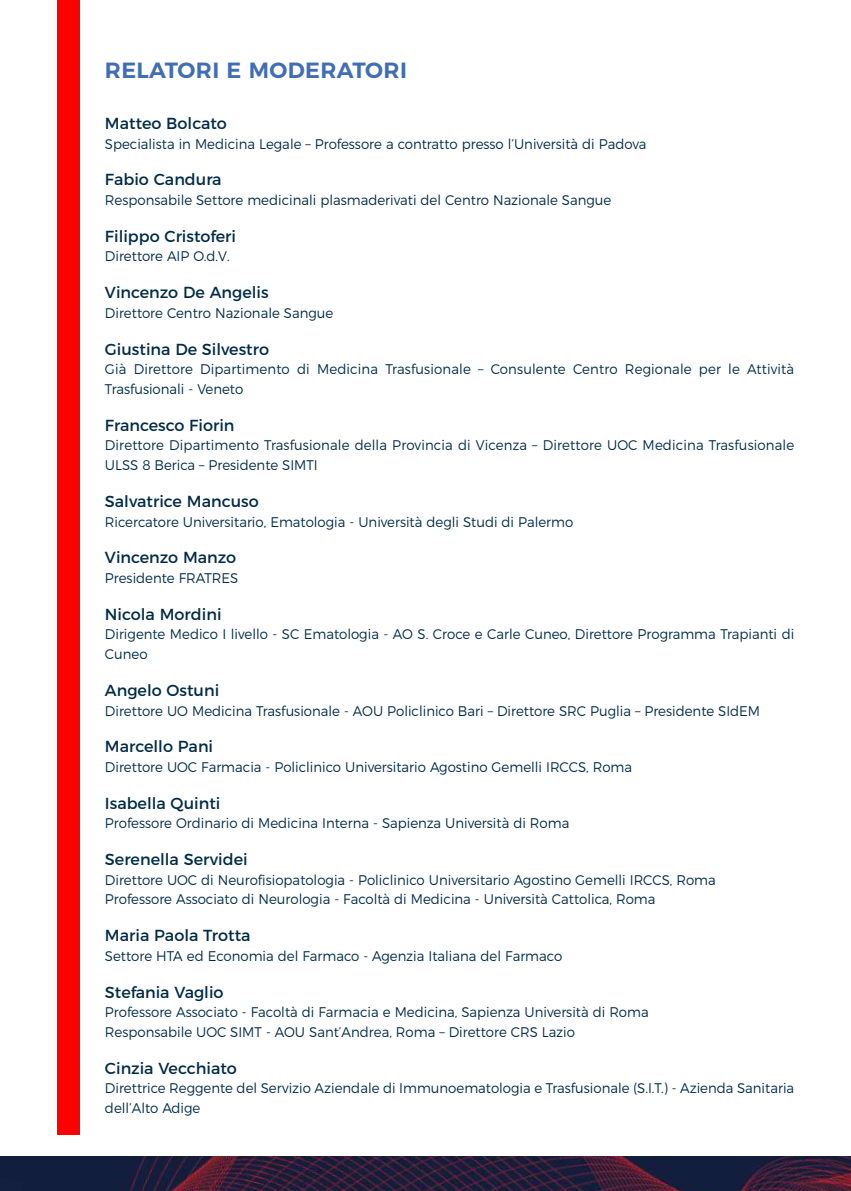
<style>
.page{position:relative;width:851px;height:1191px;background:#fff}
.page>*{position:absolute;margin:0;border:0;box-sizing:border-box;transform-origin:0 0}
.t1{font:600 22px "Montserrat";letter-spacing:.015em;color:#416db4}
.t2{font:16px "Montserrat";color:#002b46}
.t3{font:300 14px/19.6px "Montserrat";color:#002b46;scale:.95 1}
</style>
<div class="page">
<img style="left:0;top:1157px;width:850px;height:34px">
<div style="left:57px;top:0;width:22px;height:1134px;background:#f00"></div>
<h1 class="t1" style="left:105px;top:60px;width:303px">RELATORI E MODERATORI</h1>
<p class="t2" style="left:105px;top:116px;width:123px">Matteo Bolcato</p>
<p class="t3" style="left:105px;top:135px;width:571px">Specialista in Medicina Legale – Professore a contratto presso l’Università di Padova</p>
<p class="t2" style="left:105px;top:172px;width:118px">Fabio Candura</p>
<p class="t3" style="left:105px;top:191px;width:534px">Responsabile Settore medicinali plasmaderivati del Centro Nazionale Sangue</p>
<p class="t2" style="left:105px;top:228px;width:132px">Filippo Cristoferi</p>
<p class="t3" style="left:105px;top:248px;width:133px">Direttore AIP O.d.V.</p>
<p class="t2" style="left:105px;top:285px;width:165px">Vincenzo De Angelis</p>
<p class="t3" style="left:105px;top:304px;width:242px">Direttore Centro Nazionale Sangue</p>
<p class="t2" style="left:105px;top:341px;width:165px">Giustina De Silvestro</p>
<p class="t3" style="left:105px;top:361px;width:727px">Già Direttore Dipartimento di Medicina Trasfusionale – Consulente Centro Regionale per le Attività<br>Trasfusionali - Veneto</p>
<p class="t2" style="left:105px;top:417px;width:131px">Francesco Fiorin</p>
<p class="t3" style="left:105px;top:437px;width:727px">Direttore Dipartimento Trasfusionale della Provincia di Vicenza – Direttore UOC Medicina Trasfusionale<br>ULSS 8 Berica – Presidente SIMTI</p>
<p class="t2" style="left:105px;top:493px;width:155px">Salvatrice Mancuso</p>
<p class="t3" style="left:105px;top:513px;width:494px">Ricercatore Universitario, Ematologia - Università degli Studi di Palermo</p>
<p class="t2" style="left:105px;top:550px;width:133px">Vincenzo Manzo</p>
<p class="t3" style="left:105px;top:569px;width:142px">Presidente FRATRES</p>
<p class="t2" style="left:105px;top:606px;width:118px">Nicola Mordini</p>
<p class="t3" style="left:105px;top:626px;width:727px">Dirigente Medico I livello - SC Ematologia - AO S. Croce e Carle Cuneo, Direttore Programma Trapianti di<br>Cuneo</p>
<p class="t2" style="left:105px;top:682px;width:116px">Angelo Ostuni</p>
<p class="t3" style="left:105px;top:702px;width:691px">Direttore UO Medicina Trasfusionale - AOU Policlinico Bari – Direttore SRC Puglia – Presidente SIdEM</p>
<p class="t2" style="left:105px;top:739px;width:110px">Marcello Pani</p>
<p class="t3" style="left:105px;top:758px;width:556px">Direttore UOC Farmacia - Policlinico Universitario Agostino Gemelli IRCCS, Roma</p>
<p class="t2" style="left:105px;top:795px;width:117px">Isabella Quinti</p>
<p class="t3" style="left:105px;top:814px;width:490px">Professore Ordinario di Medicina Interna - Sapienza Università di Roma</p>
<p class="t2" style="left:105px;top:851px;width:144px">Serenella Servidei</p>
<p class="t3" style="left:105px;top:871px;width:644px">Direttore UOC di Neurofisiopatologia - Policlinico Universitario Agostino Gemelli IRCCS, Roma<br>Professore Associato di Neurologia - Facoltà di Medicina - Università Cattolica, Roma</p>
<p class="t2" style="left:105px;top:928px;width:147px">Maria Paola Trotta</p>
<p class="t3" style="left:105px;top:947px;width:482px">Settore HTA ed Economia del Farmaco - Agenzia Italiana del Farmaco</p>
<p class="t2" style="left:105px;top:984px;width:120px">Stefania Vaglio</p>
<p class="t3" style="left:105px;top:1003px;width:574px">Professore Associato - Facoltà di Farmacia e Medicina, Sapienza Università di Roma<br>Responsabile UOC SIMT - AOU Sant’Andrea, Roma – Direttore CRS Lazio</p>
<p class="t2" style="left:105px;top:1060px;width:133px">Cinzia Vecchiato</p>
<p class="t3" style="left:105px;top:1079px;width:727px">Direttrice Reggente del Servizio Aziendale di Immunoematologia e Trasfusionale (S.I.T.) - Azienda Sanitaria dell’Alto Adige</p>
</div>
